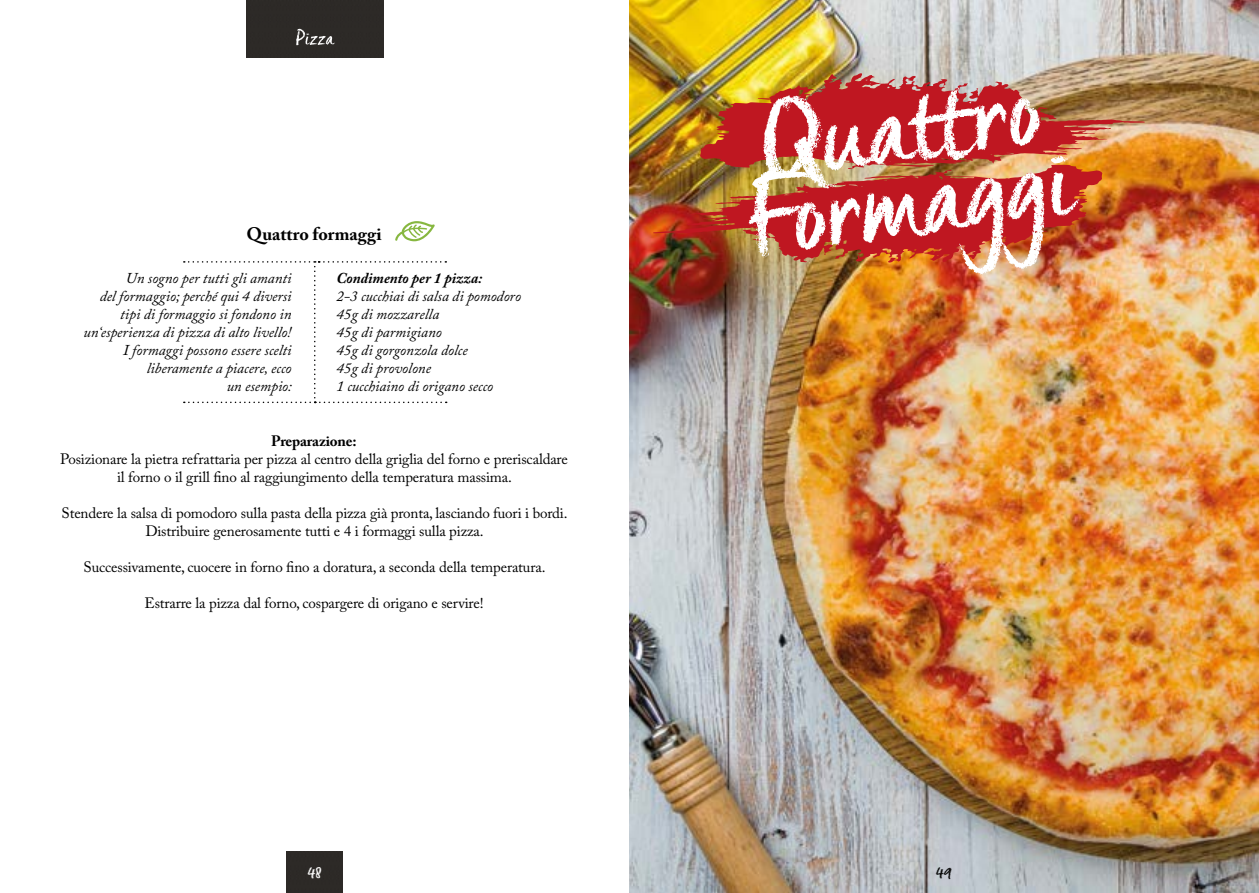
<style>
.page{position:relative;width:1259px;height:893px;background:#fff}
.page>*{position:absolute;margin:0;border:0;box-sizing:border-box;transform-origin:0 0}
.t1{font:96.6px/75.2px "Creta";color:#fff}
.t2{font:700 18px "Adobe Caslon Pro";color:#000}
.t3{font:15px/18px "Adobe Caslon Pro";letter-spacing:-.01em;color:#000;text-align:center}
.t4{font:italic 15px/18px "Adobe Caslon Pro";color:#000;text-align:right}
.t5{font:italic 700 15px "Adobe Caslon Pro";color:#000}
.t6{font:700 15px "Adobe Caslon Pro";letter-spacing:-.01em;color:#000}
.t7{font:15px "Creta";color:#fff}
.t8{font:15px "Creta";color:#000}
.t9{font:italic 700 13.5px "Adobe Caslon Pro";color:#000}
</style>
<div class="page">
<div style="left:287px;top:851px;width:55px;height:42px;background:#2d2927"></div>
<div style="left:246px;top:0;width:137px;height:58px;background:#2d2a27"></div>
<img style="left:629px;top:0;width:630px;height:893px">
<svg style="left:296px;top:29px;width:39px;height:16px"></svg>
<svg style="left:184px;top:261px;width:263px;height:142px"></svg>
<img style="left:699px;top:72px;width:446px;height:97px">
<img style="left:653px;top:164px;width:450px;height:100px">
<svg style="left:395px;top:221px;width:40px;height:20px"></svg>
<p class="t2" style="left:246px;top:223px;width:137px">Quattro formaggi</p>
<p class="t4" style="left:84px;top:268px;width:210px">Un sogno per tutti gli amanti<br>del formaggio; perché qui 4 diversi tipi di formaggio si fondono in un‘esperienza di pizza di alto livello!<br>I formaggi possono essere scelti liberamente a piacere, ecco<br>un esempio:</p>
<p class="t5" style="left:336px;top:269px;width:147px">Condimento per 1 pizza:</p>
<p class="t4" style="left:336px;top:286px;width:186px;text-align:left">2-3 cucchiai di salsa di pomodoro<br>45g di mozzarella<br>45g di parmigiano<br>45g di gorgonzola dolce<br>45g di provolone<br>1 cucchiaino di origano secco</p>
<p class="t6" style="left:271px;top:432px;width:87px">Preparazione:</p>
<p class="t3" style="left:60px;top:450px;width:509px">Posizionare la pietra refrattaria per pizza al centro della griglia del forno e preriscaldare il forno o il grill fino al raggiungimento della temperatura massima.</p>
<p class="t3" style="left:61px;top:504px;width:508px">Stendere la salsa di pomodoro sulla pasta della pizza già pronta, lasciando fuori i bordi.<br>Distribuire generosamente tutti e 4 i formaggi sulla pizza.</p>
<p class="t3" style="left:84px;top:558px;width:463px">Successivamente, cuocere in forno fino a doratura, a seconda della temperatura.</p>
<p class="t3" style="left:144px;top:594px;width:340px">Estrarre la pizza dal forno, cospargere di origano e servire!</p>
<h1 class="t1" style="left:735px;top:109px;width:328px;rotate:-7deg">Quatt ro<br>Formaggi</h1>
<p class="t7" style="left:308px;top:864px;width:15px">48</p>
<p class="t9" style="left:937px;top:864px;width:15px">49</p>
<p class="t8" style="left:936px;top:864px;width:17px">49</p>
</div>
